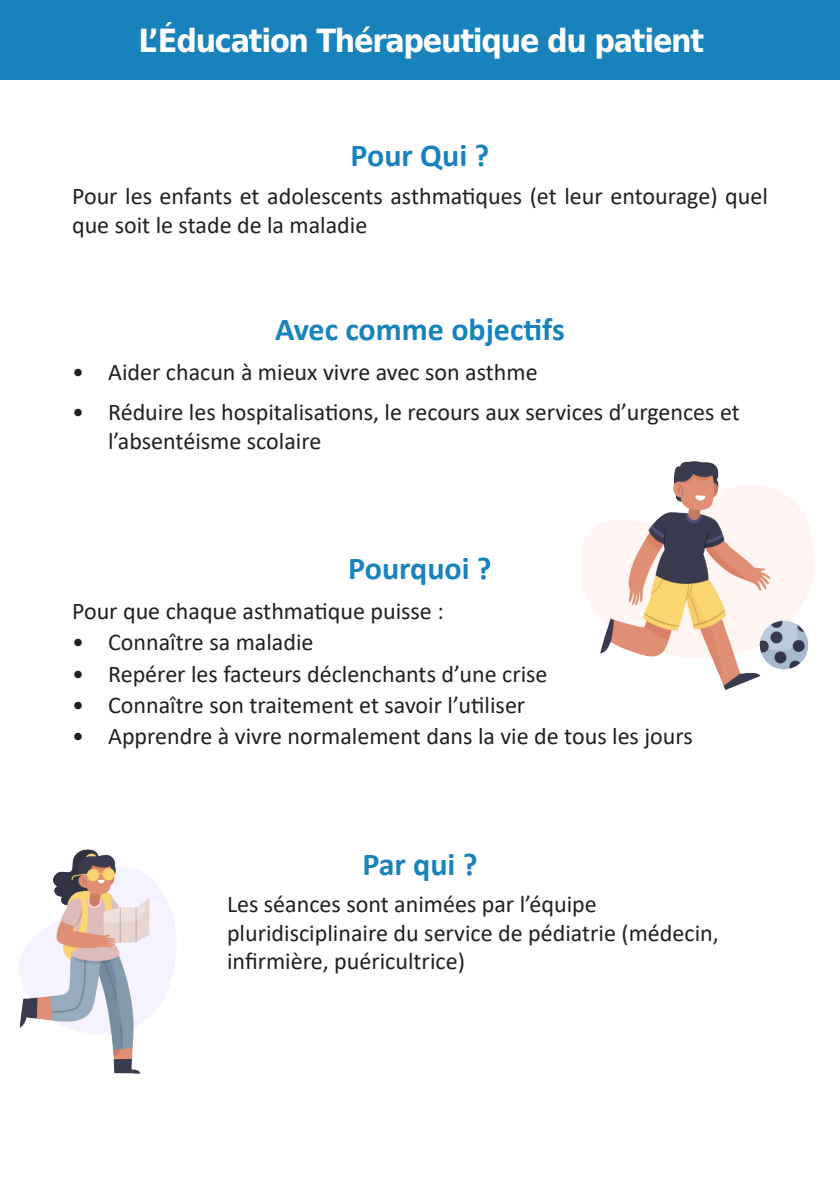
<style>
.page{position:relative;width:840px;height:1191px;background:#fff}
.page>*{position:absolute;margin:0;border:0;box-sizing:border-box;transform-origin:0 0}
.Question{font:700 32px "Calibri";color:#1882bd}
.t1{font:700 32px "DejaVu Sans Condensed";letter-spacing:-.04em;color:#fff}
.Texte{font:24px/28.8px "Calibri";color:#231f20}
</style>
<div class="page">
<div style="left:0;top:0;width:839px;height:79px;background:#1882bd"></div>
<img style="left:19px;top:849px;width:157px;height:224px">
<img style="left:581px;top:461px;width:233px;height:228px">
<p class="t1" style="left:138px;top:14px;width:567px">L’Éducation Thérapeutique du patient</p>
<p class="Question" style="left:350px;top:132px;width:140px">Pour Qui ?</p>
<p class="Texte" style="left:72px;top:181px;width:697px">Pour les enfants et adolescents asthmatiques (et leur entourage) quel que soit le stade de la maladie</p>
<p class="Question" style="left:275px;top:307px;width:291px">Avec comme objectifs</p>
<p class="Texte" style="left:72px;top:357px;width:467px">• Aider chacun à mieux vivre avec son asthme</p>
<p class="Texte" style="left:108px;top:397px;width:633px;text-indent:-36px">• Réduire les hospitalisations, le recours aux services d’urgences et l’absentéisme scolaire</p>
<p class="Question" style="left:348px;top:546px;width:145px">Pourquoi ?</p>
<p class="Texte" style="left:72px;top:596px;width:373px">Pour que chaque asthmatique puisse :</p>
<p class="Texte" style="left:72px;top:627px;width:243px">• Connaître sa maladie</p>
<p class="Texte" style="left:72px;top:659px;width:477px">• Repérer les facteurs déclenchants d’une crise</p>
<p class="Texte" style="left:72px;top:690px;width:454px">• Connaître son traitement et savoir l’utiliser</p>
<p class="Texte" style="left:72px;top:721px;width:622px">• Apprendre à vivre normalement dans la vie de tous les jours</p>
<p class="Question" style="left:362px;top:841px;width:117px">Par qui ?</p>
<p class="Texte" style="left:227px;top:888px;width:493px">Les séances sont animées par l’équipe pluridisciplinaire du service de pédiatrie (médecin, infirmière, puéricultrice)</p>
</div>
